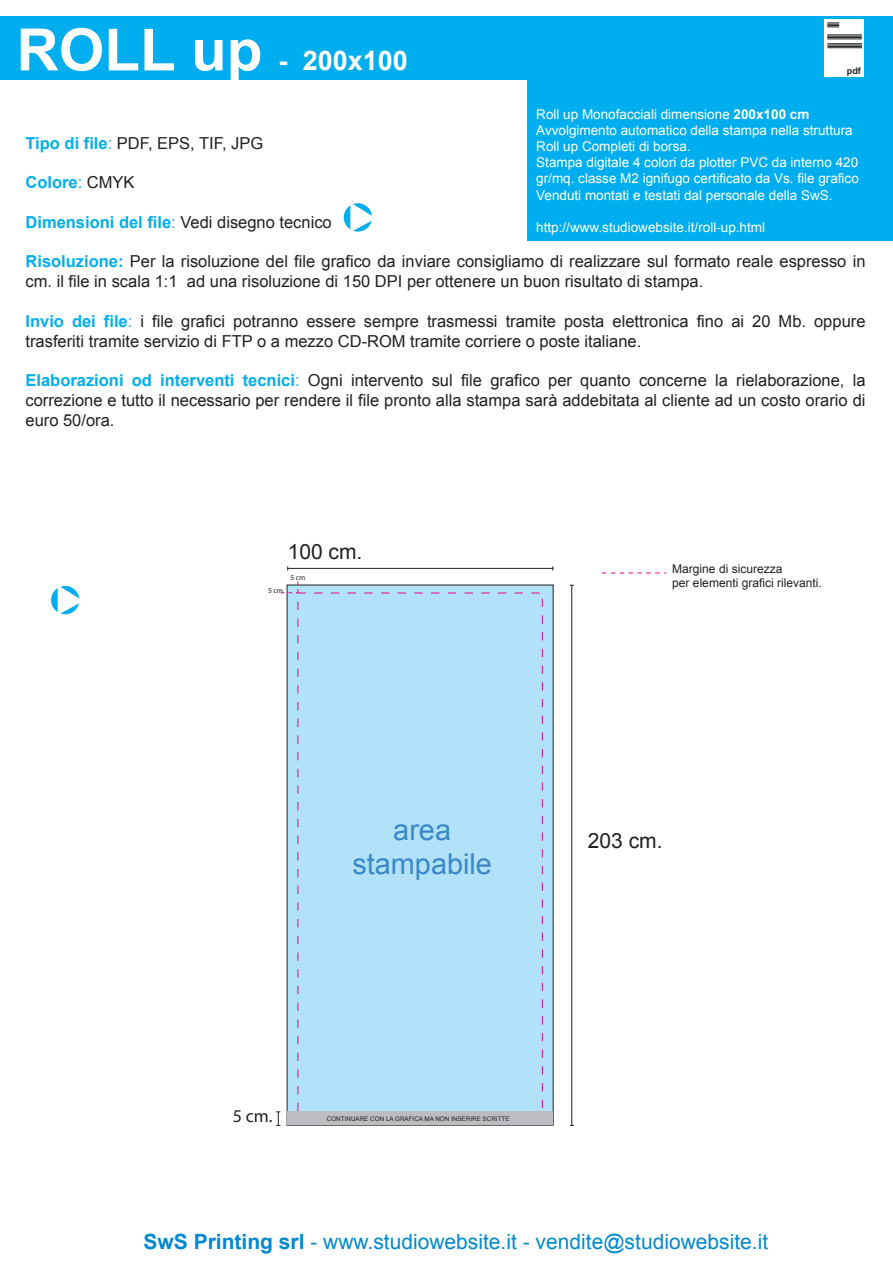
<style>
.page{position:relative;width:893px;height:1263px;background:#fff}
.page>*{position:absolute;margin:0;border:0;box-sizing:border-box;transform-origin:0 0}
.t1{font:28.8px/34.7px "Arial";color:#3b88c8;text-align:center}
.t2{font:700 27px "Arial";color:#fff}
.t3{font:21px "Arial";color:#0089cf}
.t4{font:21px "Arial";color:#231f20}
.t5{font:18px "Myriad Pro";color:#231f20}
.t6{font:16.5px/19.8px "Arial";color:#231f20}
.t7{font:700 16.5px "Arial";color:#00aeef}
.t8{font:13.5px/16.2px "Arial";color:#fff}
.t9{font:12px/14.4px "Arial";color:#231f20}
.t10{font:700 9px "Arial";color:#231f20}
.t11{font:7.5px "Myriad Pro";color:#231f20}
.t12{font:6.3px "Arial";color:#231f20}
.s1{font-size:58.5px}
.s2{font-weight:700}
.s3{font-weight:700;color:#00aeef}
.s4{color:#00aeef}
.s5{font-weight:400}
.s6{font-weight:400;color:#231f20}
</style>
<div class="page">
<div style="left:287px;top:585px;width:267px;height:540px;background:#b1e2f9"></div>
<div style="left:0;top:17px;width:893px;height:63px;background:#00aeef"></div>
<div style="left:824px;top:19px;width:39px;height:57px;background:#fff"></div>
<svg style="left:827px;top:23px;width:12px;height:5px"></svg>
<hr style="left:827px;top:35px;width:35px;height:1px;background:#231f20">
<hr style="left:827px;top:36px;width:35px;height:1px;background:#231f20">
<hr style="left:827px;top:37px;width:35px;height:1px;background:#231f20">
<hr style="left:827px;top:39px;width:35px;height:1px;background:#231f20">
<hr style="left:827px;top:43px;width:35px;height:1px;background:#231f20">
<hr style="left:827px;top:45px;width:35px;height:1px;background:#231f20">
<hr style="left:827px;top:46px;width:35px;height:1px;background:#231f20">
<hr style="left:827px;top:47px;width:35px;height:1px;background:#231f20">
<div style="left:344px;top:203px;width:28px;height:29px;background:#00aeef;border-radius:50%"></div>
<svg style="left:350px;top:203px;width:22px;height:29px"></svg>
<svg style="left:51px;top:586px;width:28px;height:28px"></svg>
<svg style="left:58px;top:585px;width:22px;height:30px"></svg>
<div style="left:527px;top:77px;width:366px;height:163px;background:#00aeef"></div>
<hr style="left:288px;top:568px;width:265px;height:1px;background:#231f20">
<div style="left:287px;top:1111px;width:266px;height:14px;background:#bcbdc0"></div>
<svg style="left:281px;top:581px;width:18px;height:12px"></svg>
<svg style="left:276px;top:1111px;width:4px;height:15px"></svg>
<hr style="left:571px;top:585px;width:1px;height:540px;background:#231f20">
<svg style="left:602px;top:573px;width:64px;height:1px"></svg>
<h2 class="t2" style="left:16px;top:43px;width:393px"><span class="s1">ROLL up</span> - 200x100</h2>
<p class="t10" style="left:847px;top:64px;width:15px">pdf</p>
<p class="t8" style="left:536px;top:106px;width:324px">Roll up Monofacciali dimensione <span class="s2">200x100 cm </span>Avvolgimento automatico della stampa nella struttura Roll up Completi di borsa.<br>Stampa digitale 4 colori da plotter PVC da interno 420 gr/mq. classe M2 ignifugo certificato da Vs. file grafico Venduti montati e testati dal personale della SwS.</p>
<p class="t8" style="left:536px;top:219px;width:230px">http://www.studiowebsite.it/roll-up.html</p>
<p class="t6" style="left:26px;top:133px;width:239px"><span class="s3">Tipo di file</span><span class="s4">:</span> PDF, EPS, TIF, JPG</p>
<p class="t7" style="left:26px;top:171px;width:111px">Colore<span class="s5">:</span> <span class="s6">CMYK</span></p>
<p class="t6" style="left:26px;top:212px;width:308px"><span class="s3">Dimensioni del file</span><span class="s4">:</span> Vedi disegno tecnico</p>
<p class="t6" style="left:26px;top:252px;width:842px"><span class="s3">Risoluzione:</span> Per la risoluzione del file grafico da inviare consigliamo di realizzare sul formato reale espresso in cm. il file in scala 1:1 ad una risoluzione di 150 DPI per ottenere un buon risultato di stampa.</p>
<p class="t6" style="left:26px;top:311px;width:841px"><span class="s3">Invio dei file</span><span class="s4">:</span> i file grafici potranno essere sempre trasmessi tramite posta elettronica fino ai 20 Mb. oppure trasferiti tramite servizio di FTP o a mezzo CD-ROM tramite corriere o poste italiane.</p>
<p class="t6" style="left:26px;top:371px;width:841px;text-align:justify"><span class="s3">Elaborazioni od interventi tecnici</span><span class="s4">:</span> Ogni intervento sul file grafico per quanto concerne la rielaborazione, la correzione e tutto il necessario per rendere il file pronto alla stampa sarà addebitata al cliente ad un costo orario di euro 50/ora.</p>
<p class="t4" style="left:288px;top:537px;width:76px">100 cm.</p>
<p class="t11" style="left:268px;top:586px;width:17px">5 cm</p>
<p class="t11" style="left:290px;top:573px;width:17px">5 cm</p>
<p class="t9" style="left:672px;top:561px;width:151px">Margine di sicurezza<br>per elementi grafici rilevanti.</p>
<h1 class="t1" style="left:352px;top:812px;width:141px">area stampabile</h1>
<p class="t4" style="left:588px;top:827px;width:76px">203 cm.</p>
<p class="t5" style="left:233px;top:1105px;width:41px">5 cm.</p>
<p class="t12" style="left:327px;top:1114px;width:184px">CONTINUARE CON LA GRAFICA MA NON INSERIRE SCRITTE</p>
<p class="t3" style="left:143px;top:1228px;width:626px"><span class="s2">SwS Printing srl</span> - www.studiowebsite.it - vendite@studiowebsite.it</p>
</div>
